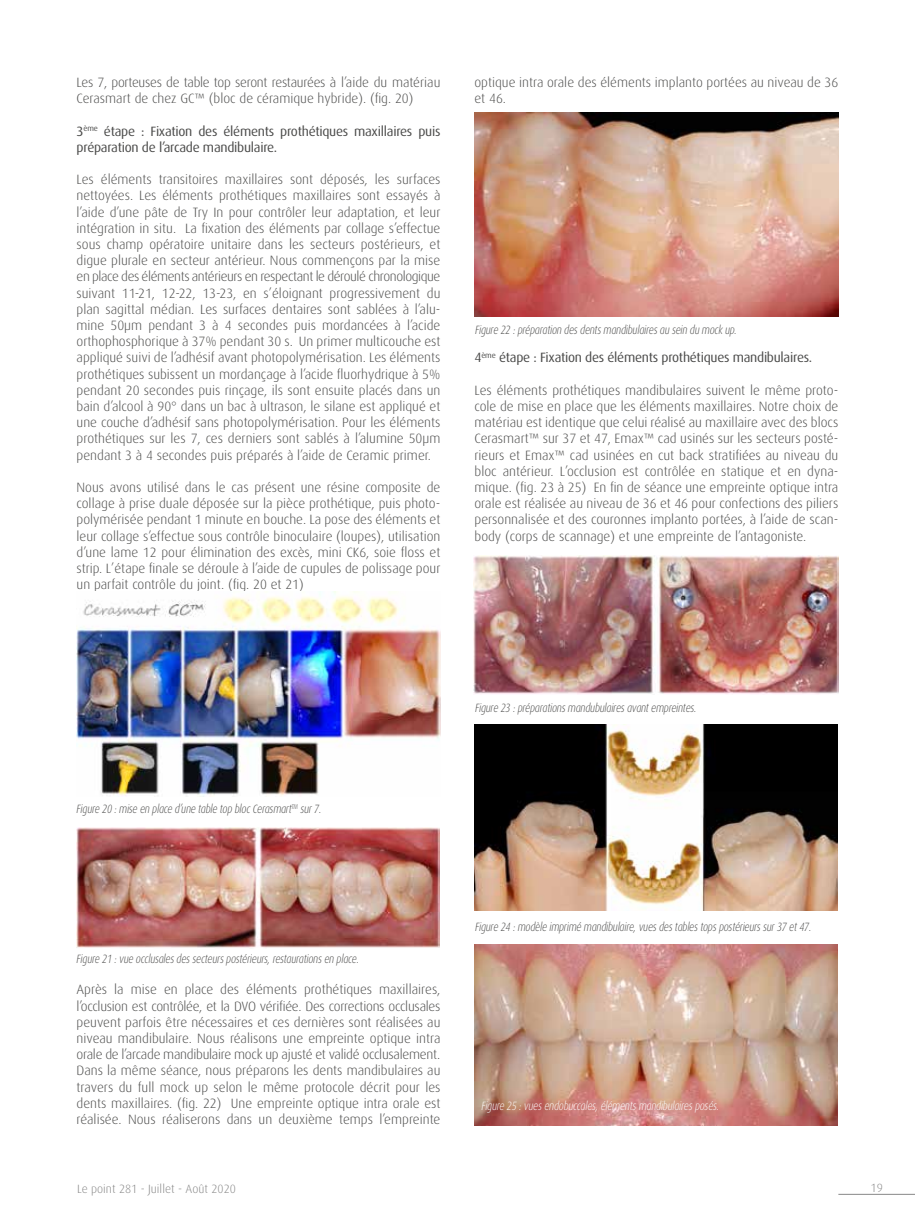
<style>
.page{position:relative;width:915px;height:1212px;background:#fff}
.page>*{position:absolute;margin:0;border:0;box-sizing:border-box;transform-origin:0 0}
.t1{font:300 13.5px/16.2px "Dax";color:#4a4a49;text-align:justify}
.t2{font:13.5px/16.2px "Dax";letter-spacing:-.02em;color:#4a4a49}
.t3{font:italic 300 12px "Dax";letter-spacing:-.02em;color:#4a4a49;scale:.82 1}
.t4{font:italic 300 12px "Dax";letter-spacing:-.02em;color:#fff;scale:.82 1}
.t5{font:300 12px "Dax";color:#878787}
</style>
<div class="page">
<hr style="left:838px;top:1194px;width:76px;height:1px;background:#878787">
<img style="left:77px;top:592px;width:363px;height:204px">
<img style="left:473px;top:556px;width:364px;height:138px">
<img style="left:77px;top:827px;width:362px;height:121px">
<img style="left:474px;top:112px;width:364px;height:205px">
<img style="left:474px;top:725px;width:363px;height:186px">
<img style="left:474px;top:944px;width:363px;height:181px">
<p class="t1" style="left:77px;top:74px;width:365px">Les 7, porteuses de table top seront restaurées à l’aide du matériau<br>Cerasmart de chez GC™ (bloc de céramique hybride). (fig. 20)</p>
<p class="t2" style="left:77px;top:123px;width:365px">3<sup>ème</sup> étape : Fixation des éléments prothétiques maxillaires puis préparation de l’arcade mandibulaire.</p>
<p class="t1" style="left:77px;top:172px;width:365px">Les éléments transitoires maxillaires sont déposés, les surfaces nettoyées. Les éléments prothétiques maxillaires sont essayés à l’aide d’une pâte de Try In pour contrôler leur adaptation, et leur intégration in situ. La fixation des éléments par collage s’effectue sous champ opératoire unitaire dans les secteurs postérieurs, et digue plurale en secteur antérieur. Nous commençons par la mise en place des éléments antérieurs en respectant le déroulé chronologique suivant 11-21, 12-22, 13-23, en s’éloignant progressivement du plan sagittal médian. Les surfaces dentaires sont sablées à l’alu&shy;mine 50µm pendant 3 à 4 secondes puis mordancées à l’acide orthophosphorique à 37% pendant 30 s. Un primer multicouche est appliqué suivi de l’adhésif avant photopolymérisation. Les éléments prothétiques subissent un mordançage à l’acide fluorhydrique à 5% pendant 20 secondes puis rinçage, ils sont ensuite placés dans un bain d’alcool à 90° dans un bac à ultrason, le silane est appliqué et une couche d’adhésif sans photopolymérisation. Pour les éléments prothétiques sur les 7, ces derniers sont sablés à l’alumine 50µm pendant 3 à 4 secondes puis préparés à l’aide de Ceramic primer.</p>
<p class="t1" style="left:77px;top:479px;width:365px">Nous avons utilisé dans le cas présent une résine composite de collage à prise duale déposée sur la pièce prothétique, puis photo&shy;polymérisée pendant 1 minute en bouche. La pose des éléments et leur collage s’effectue sous contrôle binoculaire (loupes), utilisation d’une lame 12 pour élimination des excès, mini CK6, soie floss et strip. L’étape finale se déroule à l’aide de cupules de polissage pour un parfait contrôle du joint. (fig. 20 et 21)</p>
<p class="t1" style="left:474px;top:74px;width:365px">optique intra orale des éléments implanto portées au niveau de 36 et 46.</p>
<p class="t3" style="left:475px;top:323px;width:320px">Figure 22 : préparation des dents mandibulaires au sein du mock up.</p>
<p class="t2" style="left:474px;top:350px;width:339px">4<sup>ème</sup> étape : Fixation des éléments prothétiques mandibulaires.</p>
<p class="t1" style="left:474px;top:382px;width:365px">Les éléments prothétiques mandibulaires suivent le même proto&shy;cole de mise en place que les éléments maxillaires. Notre choix de matériau est identique que celui réalisé au maxillaire avec des blocs Cerasmart™ sur 37 et 47, Emax™ cad usinés sur les secteurs posté&shy;rieurs et Emax™ cad usinées en cut back stratifiées au niveau du bloc antérieur. L’occlusion est contrôlée en statique et en dyna&shy;mique. (fig. 23 à 25) En fin de séance une empreinte optique intra orale est réalisée au niveau de 36 et 46 pour confections des piliers personnalisée et des couronnes implanto portées, à l’aide de scan&shy;body (corps de scannage) et une empreinte de l’antagoniste.</p>
<p class="t3" style="left:77px;top:802px;width:300px">Figure 20 : mise en place d’une table top bloc Cerasmart<sup>TM</sup> sur 7.</p>
<p class="t3" style="left:475px;top:701px;width:271px">Figure 23 : préparations mandubulaires avant empreintes.</p>
<p class="t3" style="left:77px;top:952px;width:346px">Figure 21 : vue occlusales des secteurs postérieurs, restaurations en place.</p>
<p class="t1" style="left:77px;top:982px;width:365px">Après la mise en place des éléments prothétiques maxillaires, l’occlusion est contrôlée, et la DVO vérifiée. Des corrections occlusales peuvent parfois être nécessaires et ces dernières sont réalisées au niveau mandibulaire. Nous réalisons une empreinte optique intra orale de l’arcade mandibulaire mock up ajusté et validé occlusalement.<br>Dans la même séance, nous préparons les dents mandibulaires au travers du full mock up selon le même protocole décrit pour les dents maxillaires. (fig. 22) Une empreinte optique intra orale est réalisée. Nous réaliserons dans un deuxième temps l’empreinte</p>
<p class="t3" style="left:475px;top:920px;width:411px">Figure 24 : modèle imprimé mandibulaire, vues des tables tops postérieurs sur 37 et 47.</p>
<p class="t4" style="left:481px;top:1099px;width:291px">Figure 25 : vues endobuccales, éléments mandibulaires posés.</p>
<p class="t5" style="left:77px;top:1182px;width:160px">Le point 281 - Juillet - Août 2020</p>
<p class="t5" style="left:870px;top:1181px;width:14px">19</p>
</div>
